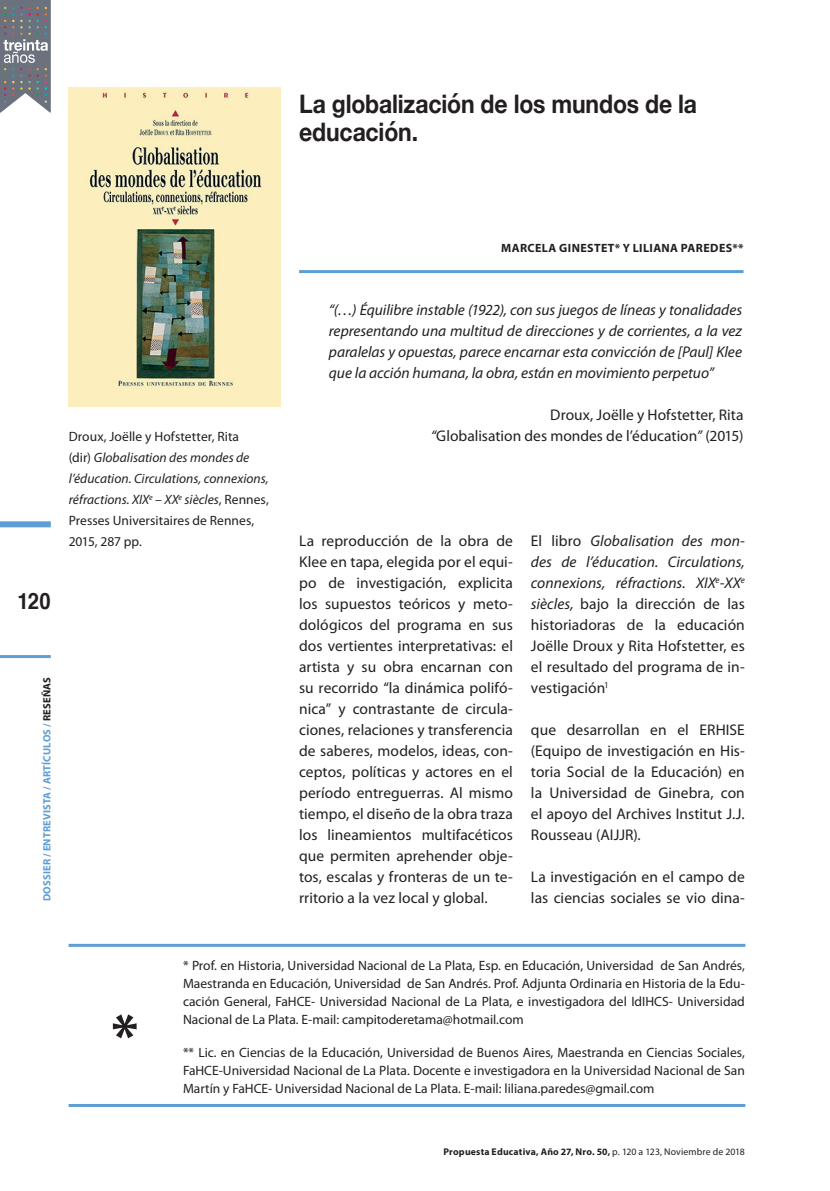
<style>
.page{position:relative;width:830px;height:1191px;background:#fff}
.page>*{position:absolute;margin:0;border:0;box-sizing:border-box;transform-origin:0 0}
.t1{font:700 25.5px/28.5px "Helvetica Neue";letter-spacing:-.01em;color:#231f20;scale:.9 1}
.t2{font:700 22.5px "Helvetica";color:#231f20;scale:.9 1}
.t3{font:15.45px/21px "Myriad Pro";letter-spacing:.005em;color:#231f20;text-align:justify}
.t4{font:italic 15.45px/21px "Myriad Pro";color:#231f20;text-align:justify}
.t5{font:13.5px/18px "Myriad Pro";color:#231f20;text-align:justify}
.t6{font:italic 13.5px/21px "Myriad Pro";color:#231f20}
.t7{font:700 12px "Myriad Pro";letter-spacing:.035em;color:#231f20}
.t8{font:700 10.5px "Myriad Pro";letter-spacing:.015em;color:#5e9ed5}
.t9{font:700 9.75px "Myriad Pro";letter-spacing:.02em;color:#231f20}
.s1{font-style:normal}
.s2{color:#231f20}
.s3{font-style:italic}
.s4{font-weight:400}
</style>
<div class="page">
<hr style="left:0;top:655px;width:51px;height:3px;background:#5e9ed5">
<div style="left:0;top:521px;width:51px;height:6px;background:#5e9ed5"></div>
<svg style="left:0;top:0;width:51px;height:113px;background:#84888f"></svg>
<hr style="left:299px;top:270px;width:444px;height:3px;background:#5e9ed5">
<hr style="left:69px;top:943px;width:676px;height:3px;background:#5e9ed5">
<hr style="left:69px;top:1104px;width:676px;height:3px;background:#5e9ed5">
<svg style="left:113px;top:1014px;width:23px;height:24px"></svg>
<img style="left:69px;top:88px;width:212px;height:318px">
<h1 class="t1" style="left:299px;top:90px;width:443px">La globalización de los mundos de la educación.</h1>
<h2 class="t2" style="left:18px;top:583px;width:38px">120</h2>
<p class="t6" style="left:69px;top:426px;width:201px"><span class="s1">Droux, Joëlle y Hofstetter, Rita<br>(dir)</span> Globalisation des mondes de l’éducation. Circulations, connexions, réfractions. XIX<sup>e</sup> – XX<sup>e</sup> siècles<span class="s1">, Rennes, Presses Universitaires de Rennes, 2015, 287 pp.</span></p>
<p class="t8" style="left:40px;top:901px;width:225px;rotate:-90deg">DOSSIER / ENTREVISTA / ARTÍCULOS / <span class="s2">RESEÑAS</span></p>
<p class="t7" style="left:501px;top:240px;width:244px">MARCELA GINESTET* Y LILIANA PAREDES**</p>
<p class="t4" style="left:329px;top:300px;width:414px">“(…) Équilibre instable (1922), con sus juegos de líneas y tonalidades representando una multitud de direcciones y de corrientes, a la vez paralelas y opuestas, parece encarnar esta convicción de [Paul] Klee que la acción humana, la obra, están en movimiento perpetuo”</p>
<p class="t3" style="left:430px;top:405px;width:314px;text-align:right">Droux, Joëlle y Hofstetter, Rita<br><span class="s3">“</span>Globalisation des mondes de l’éducation<span class="s3">”</span> (2015)</p>
<p class="t3" style="left:299px;top:531px;width:215px">La reproducción de la obra de Klee en tapa, elegida por el equi&shy;po de investigación, explicita los supuestos teóricos y meto&shy;dológicos del programa en sus dos vertientes interpretativas: el artista y su obra encarnan con su recorrido “la dinámica polifó&shy;nica” y contrastante de circula&shy;ciones, relaciones y transferencia de saberes, modelos, ideas, con&shy;ceptos, políticas y actores en el período entreguerras. Al mismo tiempo, el diseño de la obra traza los lineamientos multifacéticos que permiten aprehender obje&shy;tos, escalas y fronteras de un te&shy;rritorio a la vez local y global.</p>
<p class="t3" style="left:530px;top:531px;width:215px">El libro <span class="s3">Globalisation des mon&shy;des de l’éducation. Circulations, connexions, réfractions. XIX</span><sup>e</sup><span class="s3">-XX</span><sup>e </sup><span class="s3">siècles,</span> bajo la dirección de las historiadoras de la educación Joëlle Droux y Rita Hofstetter, es el resultado del programa de in&shy;vestigación<sup>1</sup></p>
<p class="t3" style="left:530px;top:720px;width:215px">que desarrollan en el ERHISE (Equipo de investigación en His&shy;toria Social de la Educación) en la Universidad de Ginebra, con el apoyo del Archives Institut J.J.<br>Rousseau (AIJJR).</p>
<p class="t3" style="left:530px;top:867px;width:215px">La investigación en el campo de las ciencias sociales se vio dina-</p>
<p class="t5" style="left:183px;top:957px;width:563px">* Prof. en Historia, Universidad Nacional de La Plata, Esp. en Educación, Universidad de San Andrés, Maestranda en Educación, Universidad de San Andrés. Prof. Adjunta Ordinaria en Historia de la Edu&shy;cación General, FaHCE- Universidad Nacional de La Plata, e investigadora del IdIHCS- Universidad Nacional de La Plata. E-mail: campitoderetama@hotmail.com</p>
<p class="t5" style="left:183px;top:1044px;width:563px">** Lic. en Ciencias de la Educación, Universidad de Buenos Aires, Maestranda en Ciencias Sociales, FaHCE-Universidad Nacional de La Plata. Docente e investigadora en la Universidad Nacional de San Martín y FaHCE- Universidad Nacional de La Plata. E-mail: liliana.paredes@gmail.com</p>
<p class="t9" style="left:443px;top:1145px;width:303px">Propuesta Educativa, Año 27, Nro. 50, <span class="s4">p. 120 a 123, Noviembre de 2018</span></p>
</div>
